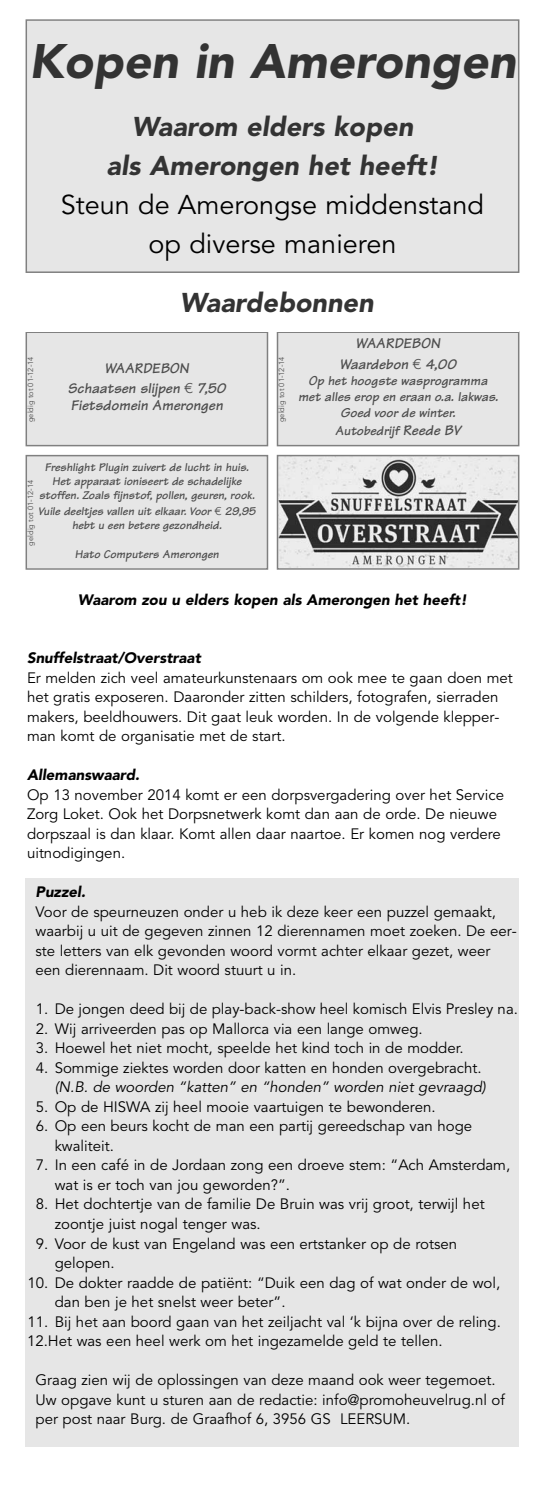
<style>
.page{position:relative;width:545px;height:1489px;background:#fff}
.page>*{position:absolute;margin:0;border:0;box-sizing:border-box;transform-origin:0 0}
.t1{font:italic 900 48px "Avenir";color:#333}
.t2{font:italic 900 27px/39px "Avenir";color:#333;text-align:center}
.t3{font:27px/39px "Avenir";color:#000;text-align:center}
.t4{font:15px/19.5px "Avenir";color:#000}
.t5{font:italic 900 15px "Avenir";color:#000}
.t6{font:italic 700 15px/20.1px "Tekton";color:#4d4d4d;text-align:center}
.t7{font:italic 15px "Avenir";color:#000}
.t8{font:italic 700 13.5px/16.5px "Tekton";color:#4d4d4d;text-align:center}
.t9{font:italic 700 12px/14.4px "Tekton";color:#4d4d4d;text-align:center}
.t10{font:7.5px "Avenir";color:#4d4d4d}
.s1{font-family:"Euro Sans ITC";font-weight:400;font-style:normal}
.s2{font-size:15px}
</style>
<div class="page">
<div style="left:27px;top:333px;width:239px;height:112px;background:#e6e6e6"></div>
<div style="left:26px;top:331px;width:242px;height:115px;border:2px solid #808080"></div>
<div style="left:27px;top:456px;width:239px;height:112px;background:#e6e6e6"></div>
<div style="left:26px;top:455px;width:242px;height:114px;border:2px solid #808080"></div>
<div style="left:278px;top:333px;width:239px;height:112px;background:#e6e6e6"></div>
<div style="left:276px;top:331px;width:243px;height:115px;border:2px solid #808080"></div>
<div style="left:27px;top:21px;width:490px;height:250px;background:#e6e6e6"></div>
<div style="left:26px;top:19px;width:493px;height:254px;border:2px solid #808080"></div>
<img style="left:279px;top:458px;width:237px;height:108px">
<div style="left:276px;top:455px;width:243px;height:114px;border:2px solid #808080"></div>
<div style="left:26px;top:877px;width:493px;height:569px;background:#e6e6e6"></div>
<h1 class="t1" style="left:29px;top:42px;width:488px">Kopen in Amerongen</h1>
<h2 class="t2" style="left:106px;top:110px;width:333px">Waarom elders kopen<br>als Amerongen het heeft!</h2>
<h2 class="t3" style="left:61px;top:189px;width:424px">Steun de Amerongse middenstand op diverse manieren</h2>
<h2 class="t2" style="left:180px;top:285px;width:195px">Waardebonnen</h2>
<p class="t10" style="left:27px;top:422px;width:67px;rotate:-90deg">geldig tot 01-12-14</p>
<p class="t10" style="left:278px;top:422px;width:67px;rotate:-90deg">geldig tot 01-12-14</p>
<p class="t6" style="left:68px;top:360px;width:159px">WAARDEBON<br>Schaatsen slijpen <span class="s1">¤</span> 7,50</p>
<p class="t6" style="left:71px;top:397px;width:153px">Fietsdomein Amerongen</p>
<p class="t9" style="left:39px;top:461px;width:217px">Freshlight Plugin zuivert de lucht in huis.<br>Het apparaat ioniseert de schadelijke stoffen. Zoals fijnstof, pollen, geuren, rook.</p>
<p class="t9" style="left:38px;top:506px;width:219px;line-height:14px">Vuile deeltjes vallen uit elkaar. Voor <span class="s1">¤</span> 29,95 hebt u een betere gezondheid.</p>
<p class="t9" style="left:75px;top:549px;width:146px">Hato Computers Amerongen</p>
<p class="t10" style="left:27px;top:545px;width:67px;rotate:-90deg">geldig tot 01-12-14</p>
<p class="t6" style="left:339px;top:336px;width:118px">WAARDEBON<br>Waardebon <span class="s1">¤</span> 4,00</p>
<p class="t8" style="left:298px;top:374px;width:201px">Op het hoogste wasprogramma met alles erop en eraan o.a. lakwas.<br>Goed voor de winter.<br>Autobedrijf <span class="s2">Reede BV</span></p>
<p class="t5" style="left:78px;top:593px;width:390px">Waarom zou u elders kopen als Amerongen het heeft!</p>
<p class="t5" style="left:27px;top:651px;width:175px">Snuffelstraat/Overstraat</p>
<p class="t4" style="left:27px;top:669px;width:487px">Er melden zich veel amateurkunstenaars om ook mee te gaan doen met het gratis exposeren. Daaronder zitten schilders, fotografen, sierraden makers, beeldhouwers. Dit gaat leuk worden. In de volgende klepper&shy;man komt de organisatie met de start.</p>
<p class="t5" style="left:27px;top:768px;width:114px">Allemanswaard.</p>
<p class="t4" style="left:27px;top:786px;width:478px">Op 13 november 2014 komt er een dorpsvergadering over het Service Zorg Loket. Ook het Dorpsnetwerk komt dan aan de orde. De nieuwe dorpszaal is dan klaar. Komt allen daar naartoe. Er komen nog verdere uitnodigingen.</p>
<p class="t5" style="left:36px;top:885px;width:52px">Puzzel.</p>
<p class="t4" style="left:36px;top:903px;width:482px">Voor de speurneuzen onder u heb ik deze keer een puzzel gemaakt, waarbij u uit de gegeven zinnen 12 dierennamen moet zoeken. De eer&shy;ste letters van elk gevonden woord vormt achter elkaar gezet, weer een dierennaam. Dit woord stuurt u in.</p>
<p class="t4" style="left:36px;top:1001px;width:483px">1. De jongen deed bij de play-back-show heel komisch Elvis Presley na.</p>
<p class="t4" style="left:36px;top:1020px;width:388px">2. Wij arriveerden pas op Mallorca via een lange omweg.</p>
<p class="t4" style="left:36px;top:1040px;width:429px">3. Hoewel het niet mocht, speelde het kind toch in de modder.</p>
<p class="t4" style="left:36px;top:1059px;width:447px">4. Sommige ziektes worden door katten en honden overgebracht.</p>
<p class="t7" style="left:55px;top:1080px;width:432px">(N.B. de woorden “katten” en “honden” worden niet gevraagd)</p>
<p class="t4" style="left:36px;top:1098px;width:401px">5. Op de HISWA zij heel mooie vaartuigen te bewonderen.</p>
<p class="t4" style="left:55px;top:1118px;width:418px;text-indent:-19px">6. Op een beurs kocht de man een partij gereedschap van hoge kwaliteit.</p>
<p class="t4" style="left:55px;top:1157px;width:456px;text-indent:-19px">7. In een café in de Jordaan zong een droeve stem: “Ach Amsterdam, wat is er toch van jou geworden?”.</p>
<p class="t4" style="left:55px;top:1196px;width:431px;text-indent:-19px">8. Het dochtertje van de familie De Bruin was vrij groot, terwijl het zoontje juist nogal tenger was.</p>
<p class="t4" style="left:55px;top:1235px;width:403px;text-indent:-19px">9. Voor de kust van Engeland was een ertstanker op de rotsen gelopen.</p>
<p class="t4" style="left:55px;top:1274px;width:446px;text-indent:-27px">10. De dokter raadde de patiënt: “Duik een dag of wat onder de wol, dan ben je het snelst weer beter”.</p>
<p class="t4" style="left:27px;top:1313px;width:475px">11. Bij het aan boord gaan van het zeiljacht val ‘k bijna over de reling.<br>12.Het was een heel werk om het ingezamelde geld te tellen.</p>
<p class="t4" style="left:36px;top:1371px;width:470px">Graag zien wij de oplossingen van deze maand ook weer tegemoet.<br>Uw opgave kunt u sturen aan de redactie: info@promoheuvelrug.nl of per post naar Burg. de Graafhof 6, 3956 GS LEERSUM.</p>
</div>
